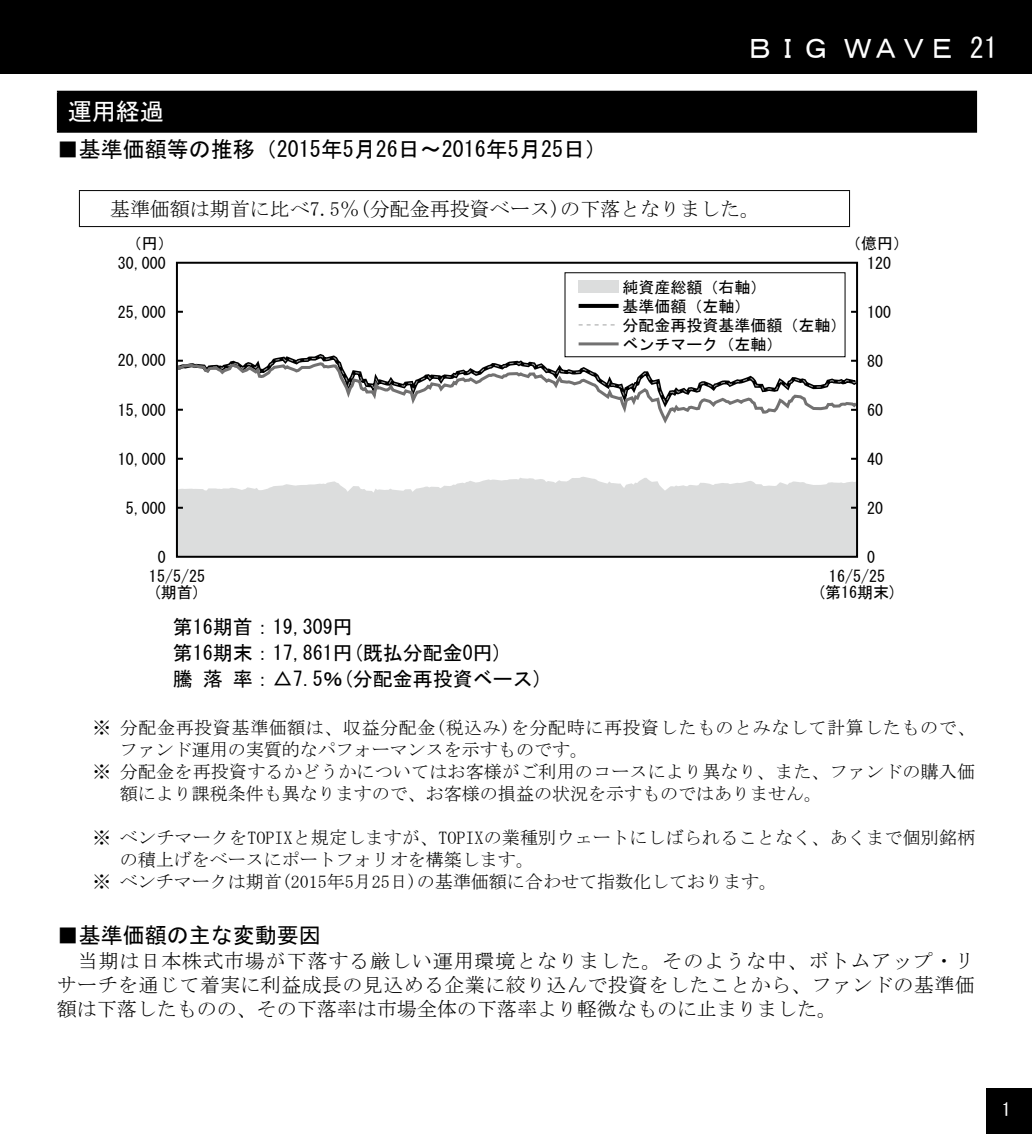
<style>
.page{position:relative;width:1032px;height:1134px;background:#fff}
.page>*{position:absolute;margin:0;border:0;box-sizing:border-box;transform-origin:0 0}
.t1{font:28px "MS Gothic";color:#fff}
.t2{font:24px "MS Gothic";color:#fff}
.t3{font:22px "MS Gothic";color:#000}
.t4{font:20px/24px "MS Mincho";color:#000;text-align:justify}
.t5{font:20px/26px "MS Gothic";color:#000}
.t6{font:18px "MS Mincho";color:#000}
.t7{font:18px "MS Mincho";letter-spacing:.035em;color:#000}
.t8{font:18px "MS Gothic";color:#fff}
.t9{font:16px/19px "MS Gothic";color:#000}
</style>
<div class="page">
<div style="left:0;top:0;width:1032px;height:74px;background:#000"></div>
<div style="left:986px;top:1089px;width:46px;height:45px;background:#000"></div>
<hr style="left:79px;top:190px;width:771px;height:1px;background:#000">
<hr style="left:79px;top:191px;width:1px;height:35px;background:#000">
<hr style="left:849px;top:191px;width:1px;height:35px;background:#000">
<hr style="left:79px;top:226px;width:771px;height:1px;background:#000">
<svg style="left:179px;top:477px;width:676px;height:78px;background:#dfe0e0"></svg>
<div style="left:176px;top:262px;width:682px;height:296px;border:2px solid #000"></div>
<svg style="left:851px;top:311px;width:6px;height:2px"></svg>
<svg style="left:177px;top:352px;width:680px;height:75px"></svg>
<svg style="left:851px;top:458px;width:6px;height:2px"></svg>
<svg style="left:851px;top:507px;width:6px;height:2px"></svg>
<div style="left:565px;top:273px;width:280px;height:84px;background:#fff"></div>
<svg style="left:579px;top:304px;width:40px;height:4px"></svg>
<svg style="left:579px;top:324px;width:36px;height:1px"></svg>
<hr style="left:579px;top:342px;width:40px;height:3px;background:#727171">
<div style="left:579px;top:281px;width:40px;height:12px;background:#dcdddd"></div>
<div style="left:58px;top:92px;width:918px;height:40px;background:#000"></div>
<hr style="left:57px;top:91px;width:920px;height:2px;background:#000">
<hr style="left:57px;top:93px;width:2px;height:38px;background:#000">
<hr style="left:975px;top:93px;width:2px;height:38px;background:#000">
<hr style="left:57px;top:131px;width:920px;height:2px;background:#000">
<h2 class="t2" style="left:68px;top:100px;width:97px">運用経過</h2>
<h1 class="t1" style="left:746px;top:34px;width:253px">ＢＩＧ ＷＡＶＥ 21</h1>
<p class="t3" style="left:57px;top:138px;width:552px">■基準価額等の推移（2015年5月26日～2016年5月25日）</p>
<p class="t4" style="left:110px;top:197px;width:652px">基準価額は期首に比べ7.5％(分配金再投資ベース)の下落となりました。</p>
<p class="t9" style="left:126px;top:234px;width:49px">（円）</p>
<p class="t9" style="left:845px;top:234px;width:65px">（億円）</p>
<p class="t9" style="left:118px;top:253px;width:49px">30,000</p>
<p class="t9" style="left:867px;top:253px;width:25px">120</p>
<p class="t9" style="left:118px;top:302px;width:49px">25,000</p>
<p class="t9" style="left:623px;top:277px;width:225px">純資産総額（右軸）<br>基準価額（左軸）<br>分配金再投資基準価額（左軸）ベンチマーク（左軸）</p>
<p class="t9" style="left:867px;top:302px;width:25px">100</p>
<p class="t9" style="left:118px;top:351px;width:49px">20,000</p>
<p class="t9" style="left:867px;top:351px;width:17px">80</p>
<p class="t9" style="left:118px;top:400px;width:49px">15,000</p>
<p class="t9" style="left:867px;top:400px;width:17px">60</p>
<p class="t9" style="left:118px;top:449px;width:49px">10,000</p>
<p class="t9" style="left:126px;top:498px;width:41px">5,000</p>
<p class="t9" style="left:867px;top:449px;width:17px">40</p>
<p class="t9" style="left:867px;top:498px;width:17px">20</p>
<p class="t9" style="left:158px;top:547px;width:9px">0</p>
<p class="t9" style="left:867px;top:547px;width:9px">0</p>
<p class="t9" style="left:149px;top:568px;width:58px;line-height:16px">15/5/25 (期首)</p>
<p class="t9" style="left:817px;top:568px;width:81px;line-height:16px;text-align:center">16/5/25<br>(第16期末)</p>
<p class="t5" style="left:173px;top:613px;width:372px">第16期首：19,309円<br>第16期末：17,861円(既払分配金0円)<br>騰 落 率：△7.5％(分配金再投資ベース)</p>
<p class="t7" style="left:93px;top:719px;width:884px">※ 分配金再投資基準価額は、収益分配金(税込み)を分配時に再投資したものとみなして計算したもので、</p>
<p class="t6" style="left:120px;top:741px;width:470px">ファンド運用の実質的なパフォーマンスを示すものです。</p>
<p class="t6" style="left:93px;top:763px;width:884px">※ 分配金を再投資するかどうかについてはお客様がご利用のコースにより異なり、また、ファンドの購入価</p>
<p class="t6" style="left:120px;top:785px;width:704px">額により課税条件も異なりますので、お客様の損益の状況を示すものではありません。</p>
<p class="t6" style="left:93px;top:829px;width:884px">※ ベンチマークをTOPIXと規定しますが、TOPIXの業種別ウェートにしばられることなく、あくまで個別銘柄</p>
<p class="t6" style="left:120px;top:851px;width:416px">の積上げをベースにポートフォリオを構築します。</p>
<p class="t6" style="left:93px;top:873px;width:686px">※ ベンチマークは期首(2015年5月25日)の基準価額に合わせて指数化しております。</p>
<p class="t3" style="left:57px;top:924px;width:265px">■基準価額の主な変動要因</p>
<p class="t4" style="left:57px;top:948px;width:919px">　当期は日本株式市場が下落する厳しい運用環境となりました。そのような中、ボトムアップ・リサーチを通じて着実に利益成長の見込める企業に絞り込んで投資をしたことから、ファンドの基準価額は下落したものの、その下落率は市場全体の下落率より軽微なものに止まりました。</p>
<p class="t8" style="left:1002px;top:1101px;width:10px">1</p>
</div>
